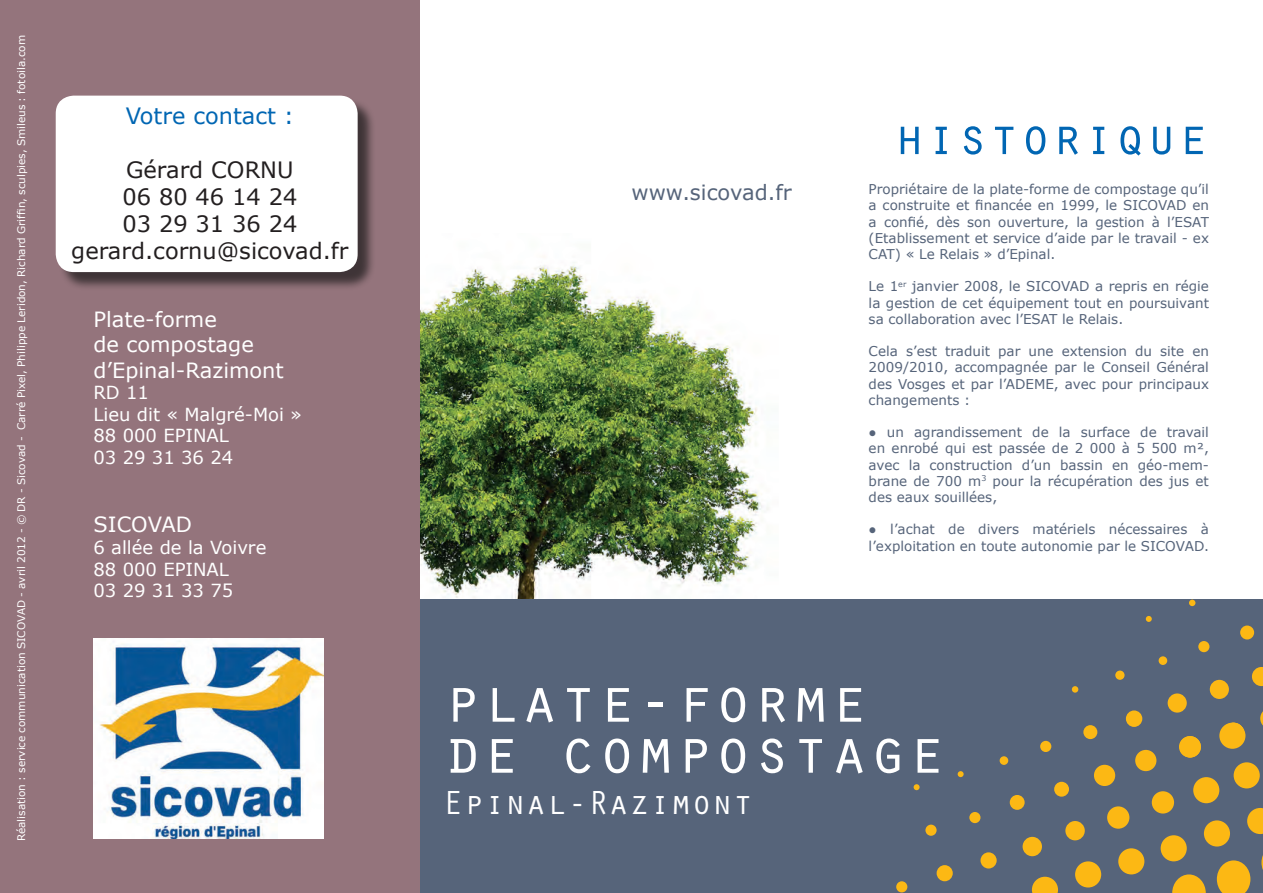
<style>
.page{position:relative;width:1263px;height:893px;background:#fff}
.page>*{position:absolute;margin:0;border:0;box-sizing:border-box;transform-origin:0 0}
.t1{font:64.5px/51px "Orator Std";color:#fff}
.t2{font:52.5px "Orator Std";color:#0166b3}
.t3{font:34.5px "Orator Std";color:#fff}
.t4{font:22.5px/27px "MS Reference Sans Serif";color:#231f20;text-align:center}
.t5{font:22.5px "MS Reference Sans Serif";color:#0166b3}
.t6{font:21px/25.2px "MS Reference Sans Serif";color:#fff}
.t7{font:21px "MS Reference Sans Serif";color:#56647a}
.t8{font:18px/21.6px "MS Reference Sans Serif";color:#fff}
.t9{font:13.5px/16.2px "MS Reference Sans Serif";color:#56647a;text-align:justify}
.t10{font:10.5px "MS Reference Sans Serif";color:#fff}
</style>
<div class="page">
<img style="left:420px;top:265px;width:399px;height:335px">
<div style="left:406px;top:600px;width:857px;height:293px;background:#56647a"></div>
<div style="left:0;top:0;width:420px;height:893px;background:#94747c"></div>
<div style="left:1094px;top:765px;width:21px;height:21px;background:#fcb814;border-radius:50%"></div>
<div style="left:1054px;top:782px;width:15px;height:15px;background:#fcb814;border-radius:50%"></div>
<div style="left:1010px;top:795px;width:15px;height:15px;background:#fcb814;border-radius:50%"></div>
<div style="left:969px;top:812px;width:11px;height:11px;background:#fcb814;border-radius:50%"></div>
<div style="left:925px;top:825px;width:11px;height:11px;background:#fcb814;border-radius:50%"></div>
<div style="left:896px;top:881px;width:11px;height:11px;background:#fcb814;border-radius:50%"></div>
<div style="left:936px;top:865px;width:17px;height:16px;background:#fcb814;border-radius:50%"></div>
<div style="left:980px;top:852px;width:17px;height:16px;background:#fcb814;border-radius:50%"></div>
<div style="left:1022px;top:837px;width:20px;height:19px;background:#fcb814;border-radius:50%"></div>
<div style="left:1065px;top:821px;width:20px;height:19px;background:#fcb814;border-radius:50%"></div>
<div style="left:1107px;top:806px;width:22px;height:23px;background:#fcb814;border-radius:50%"></div>
<div style="left:1152px;top:791px;width:22px;height:22px;background:#fcb814;border-radius:50%"></div>
<div style="left:1193px;top:777px;width:26px;height:26px;background:#fcb814;border-radius:50%"></div>
<div style="left:1219px;top:723px;width:26px;height:26px;background:#fcb814;border-radius:50%"></div>
<div style="left:1233px;top:762px;width:27px;height:26px;background:#fcb814;border-radius:50%"></div>
<svg style="left:1247px;top:808px;width:16px;height:26px"></svg>
<div style="left:1204px;top:820px;width:26px;height:26px;background:#fcb814;border-radius:50%"></div>
<div style="left:1161px;top:835px;width:26px;height:26px;background:#fcb814;border-radius:50%"></div>
<div style="left:1118px;top:848px;width:26px;height:26px;background:#fcb814;border-radius:50%"></div>
<div style="left:1075px;top:861px;width:26px;height:26px;background:#fcb814;border-radius:50%"></div>
<svg style="left:1032px;top:877px;width:26px;height:16px"></svg>
<svg style="left:1172px;top:874px;width:34px;height:19px"></svg>
<svg style="left:1217px;top:860px;width:33px;height:33px"></svg>
<svg style="left:1261px;top:855px;width:2px;height:15px"></svg>
<div style="left:1135px;top:750px;width:21px;height:21px;background:#fcb814;border-radius:50%"></div>
<div style="left:1223px;top:723px;width:21px;height:21px;background:#fcb814;border-radius:50%"></div>
<div style="left:1179px;top:736px;width:22px;height:21px;background:#fcb814;border-radius:50%"></div>
<svg style="left:1252px;top:667px;width:11px;height:19px"></svg>
<div style="left:1210px;top:680px;width:19px;height:19px;background:#fcb814;border-radius:50%"></div>
<div style="left:1167px;top:693px;width:20px;height:20px;background:#fcb814;border-radius:50%"></div>
<div style="left:1126px;top:710px;width:16px;height:17px;background:#fcb814;border-radius:50%"></div>
<div style="left:1083px;top:725px;width:14px;height:14px;background:#fcb814;border-radius:50%"></div>
<div style="left:1240px;top:625px;width:14px;height:14px;background:#fcb814;border-radius:50%"></div>
<div style="left:1040px;top:741px;width:11px;height:11px;background:#fcb814;border-radius:50%"></div>
<div style="left:1198px;top:641px;width:11px;height:11px;background:#fcb814;border-radius:50%"></div>
<div style="left:1000px;top:756px;width:8px;height:9px;background:#fcb814;border-radius:50%"></div>
<div style="left:1158px;top:656px;width:9px;height:9px;background:#fcb814;border-radius:50%"></div>
<svg style="left:958px;top:771px;width:6px;height:6px"></svg>
<div style="left:1115px;top:670px;width:9px;height:10px;background:#fcb814;border-radius:50%"></div>
<div style="left:1072px;top:686px;width:6px;height:7px;background:#fcb814;border-radius:50%"></div>
<svg style="left:1189px;top:600px;width:6px;height:6px"></svg>
<svg style="left:914px;top:784px;width:5px;height:6px"></svg>
<svg style="left:1146px;top:616px;width:6px;height:6px"></svg>
<svg style="left:1260px;top:711px;width:3px;height:15px"></svg>
<img style="left:93px;top:639px;width:231px;height:200px">
<div style="left:58px;top:98px;width:319px;height:193px;background:#231f20;opacity:.75"></div>
<div style="left:56px;top:96px;width:302px;height:176px;background:#fff;border-radius:18px"></div>
<p class="t10" style="left:14px;top:841px;width:808px;rotate:-90deg">Réalisation : service communication SICOVAD - avril 2012 - © DR - Sicovad - Carré Pixel, Philippe Leridon, Richard Griffin, sculpies, Smileus : fotoila.com</p>
<h3 class="t5" style="left:126px;top:102px;width:170px">Votre contact :</h3>
<h3 class="t4" style="left:71px;top:156px;width:279px">Gérard CORNU<br>06 80 46 14 24<br>03 29 31 36 24 gerard.cornu@sicovad.fr</h3>
<h3 class="t6" style="left:93px;top:306px;width:192px">Plate-forme<br>de compostage d’Epinal-Razimont</h3>
<h3 class="t8" style="left:93px;top:381px;width:210px">RD 11<br>Lieu dit « Malgré-Moi »<br>88 000 EPINAL<br>03 29 31 36 24</h3>
<h3 class="t6" style="left:93px;top:511px;width:100px">SICOVAD</h3>
<h3 class="t8" style="left:93px;top:536px;width:174px">6 allée de la Voivre<br>88 000 EPINAL<br>03 29 31 33 75</h3>
<h3 class="t7" style="left:631px;top:179px;width:162px">www.sicovad.fr</h3>
<h2 class="t2" style="left:894px;top:99px;width:316px">historique</h2>
<p class="t9" style="left:869px;top:181px;width:342px">Propriétaire de la plate-forme de compostage qu’il a construite et financée en 1999, le SICOVAD en a confié, dès son ouverture, la gestion à l’ESAT (Etablissement et service d’aide par le travail - ex CAT) « Le Relais » d’Epinal.</p>
<p class="t9" style="left:869px;top:278px;width:342px">Le 1<sup>er</sup> janvier 2008, le SICOVAD a repris en régie la gestion de cet équipement tout en poursuivant sa collaboration avec l’ESAT le Relais.</p>
<p class="t9" style="left:869px;top:343px;width:342px">Cela s’est traduit par une extension du site en 2009/2010, accompagnée par le Conseil Général des Vosges et par l’ADEME, avec pour principaux changements :</p>
<p class="t9" style="left:869px;top:424px;width:342px">● un agrandissement de la surface de travail en enrobé qui est passée de 2 000 à 5 500 m², avec la construction d’un bassin en géo-mem&shy;brane de 700 m<sup>3</sup> pour la récupération des jus et des eaux souillées,</p>
<p class="t9" style="left:869px;top:521px;width:342px">● l’achat de divers matériels nécessaires à l’exploitation en toute autonomie par le SICOVAD.</p>
<h1 class="t1" style="left:443px;top:672px;width:505px">plate-forme de compostage</h1>
<h3 class="t3" style="left:443px;top:778px;width:312px">Epinal-Razimont</h3>
</div>
